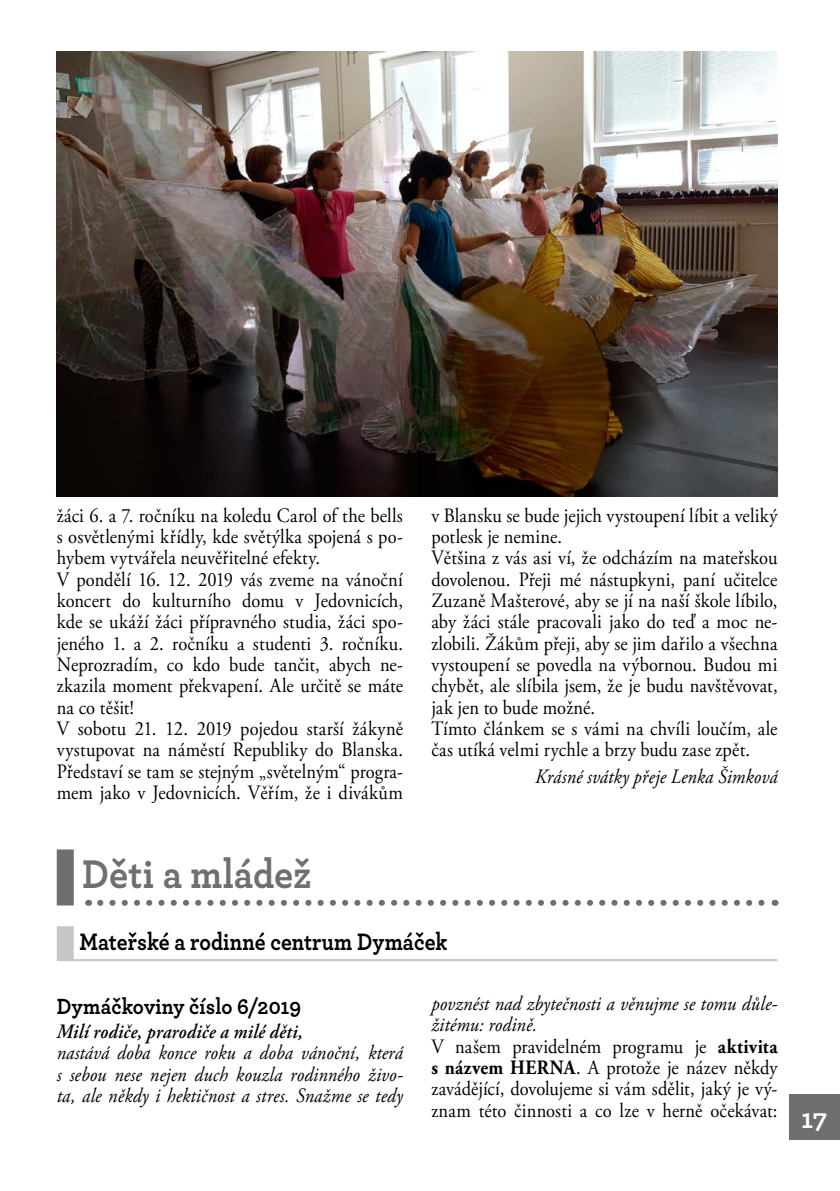
<style>
.page{position:relative;width:840px;height:1191px;background:#fff}
.page>*{position:absolute;margin:0;border:0;box-sizing:border-box;transform-origin:0 0}
.t1{font:700 42px "Archer";color:#706f6f;scale:.9 1}
.t2{font:700 28px "Archer";color:#fff}
.t3{font:700 25px "Archer";color:#000;scale:.87 1}
.t4{font:700 23px "Archer";letter-spacing:.005em;color:#000;scale:.9 1}
.t5{font:20.4px/21.4px "Adobe Garamond Pro";letter-spacing:.005em;color:#000;scale:.9 1}
.t6{font:italic 20.4px/21.4px "Adobe Garamond Pro";letter-spacing:.01em;color:#000;text-align:justify;scale:.9 1}
.t7{font:italic 600 20.4px "Adobe Garamond Pro";letter-spacing:.01em;color:#000;scale:.9 1}
.s1{font-style:italic}
.s2{font-weight:700}
</style>
<div class="page">
<div style="left:788px;top:1094px;width:51px;height:46px;background:#706f6f"></div>
<div style="left:57px;top:849px;width:17px;height:56px;background:#706f6f"></div>
<svg style="left:100px;top:899px;width:665px;height:6px"></svg>
<div style="left:57px;top:926px;width:17px;height:34px;background:#c6c6c6"></div>
<hr style="left:57px;top:959px;width:720px;height:2px;background:#c6c6c6">
<img style="left:57px;top:51px;width:720px;height:445px">
<p class="t5" style="left:57px;top:505px;width:386px">žáci 6. a 7. ročníku na koledu Carol of the bells s osvětlenými křídly, kde světýlka spojená s po&shy;hybem vytvářela neuvěřitelné efekty.<br>V pondělí 16. 12. 2019 vás zveme na vánoční koncert do kulturního domu v Jedovnicích, kde se ukáží žáci přípravného studia, žáci spo&shy;jeného 1. a 2. ročníku a studenti 3. ročníku.<br>Neprozradím, co kdo bude tančit, abych ne&shy;zkazila moment překvapení. Ale určitě se máte na co těšit!<br>V sobotu 21. 12. 2019 pojedou starší žákyně vystupovat na náměstí Republiky do Blanska.<br>Představí se tam se stejným „světelným“ progra&shy;mem jako v Jedovnicích. Věřím, že i divákům</p>
<p class="t5" style="left:431px;top:505px;width:386px">v Blansku se bude jejich vystoupení líbit a veliký potlesk je nemine.<br>Většina z vás asi ví, že odcházím na mateřskou dovolenou. Přeji mé nástupkyni, paní učitelce Zuzaně Mašterové, aby se jí na naší škole líbilo, aby žáci stále pracovali jako do teď a moc ne&shy;zlobili. Žákům přeji, aby se jim dařilo a všechna vystoupení se povedla na výbornou. Budou mi chybět, ale slíbila jsem, že je budu navštěvovat, jak jen to bude možné.<br>Tímto článkem se s vámi na chvíli loučím, ale čas utíká velmi rychle a brzy budu zase zpět.</p>
<p class="t6" style="left:535px;top:767px;width:270px">Krásné svátky přeje Lenka Šimková</p>
<h1 class="t1" style="left:82px;top:841px;width:255px">Děti a mládež</h1>
<p class="t3" style="left:79px;top:922px;width:424px">Mateřské a rodinné centrum Dymáček</p>
<p class="t4" style="left:57px;top:988px;width:273px">Dymáčkoviny číslo 6/2019</p>
<p class="t7" style="left:57px;top:1019px;width:275px">Milí rodiče, prarodiče a milé děti,</p>
<p class="t6" style="left:57px;top:1042px;width:386px">nastává doba konce roku a doba vánoční, která s sebou nese nejen duch kouzla rodinného živo&shy;ta, ale někdy i hektičnost a stres. Snažme se tedy</p>
<p class="t5" style="left:431px;top:993px;width:386px"><span class="s1">povznést nad zbytečnosti a věnujme se tomu důle&shy;žitému: rodině.<br></span>V našem pravidelném programu je <span class="s2">aktivita s názvem HERNA</span>. A protože je název někdy zavádějící, dovolujeme si vám sdělit, jaký je vý&shy;znam této činnosti a co lze v herně očekávat:</p>
<h2 class="t2" style="left:800px;top:1097px;width:28px">17</h2>
</div>
